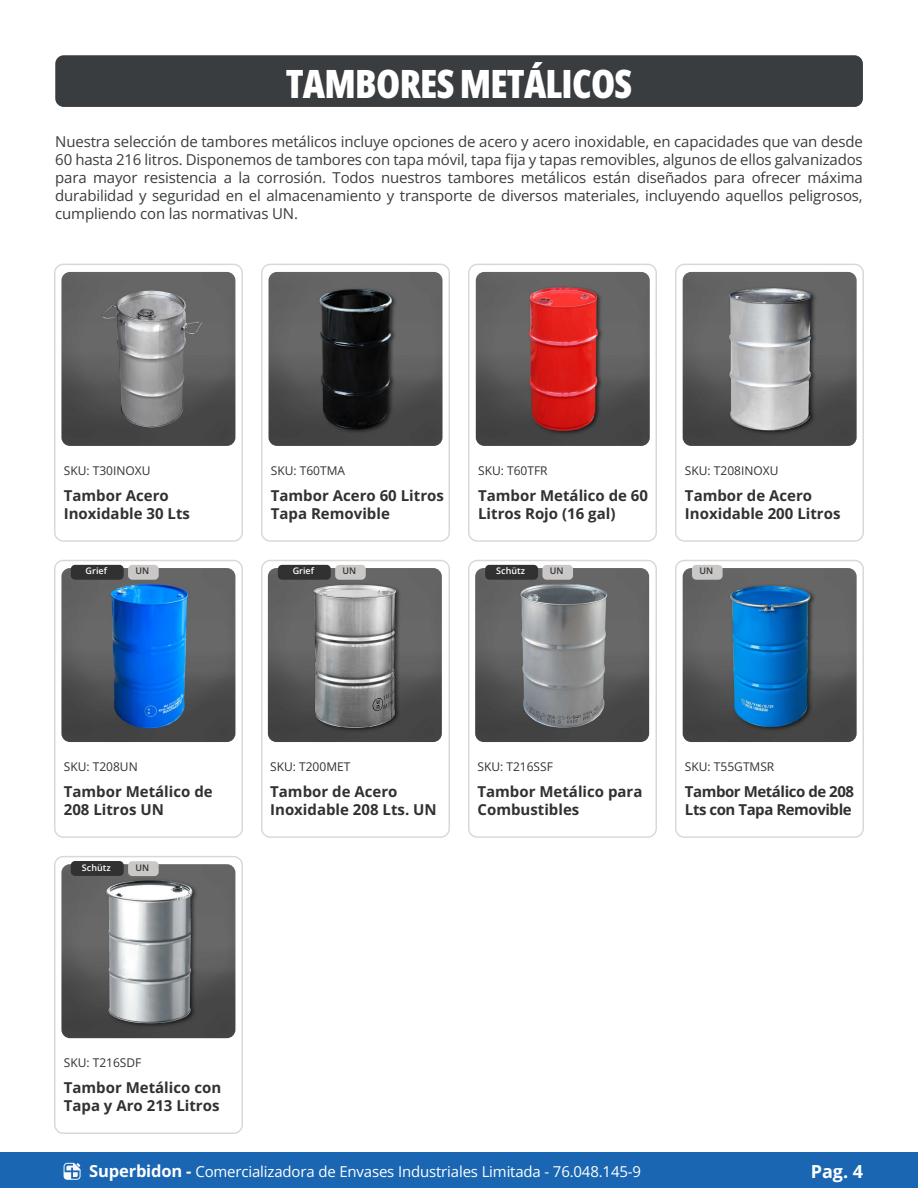
<style>
.page{position:relative;width:918px;height:1188px;background:#fff}
.page>*{position:absolute;margin:0;border:0;box-sizing:border-box;transform-origin:0 0}
.t1{font:800 39px "Open Sans Condensed";letter-spacing:-.02em;color:#fff}
.t2{font:700 18px "Open Sans";color:#fff}
.t3{font:15px/18px "Open Sans";letter-spacing:-.01em;color:#383c3f;text-align:justify}
.t4{font:700 15px/18px "Open Sans";color:#323131}
.t5{font:15px "Open Sans";letter-spacing:-.01em;color:#fff}
.t6{font:700 15px/18px "Open Sans";letter-spacing:-.03em;color:#323131}
.t7{font:12px "Open Sans";color:#323131}
.t8{font:600 9px "Open Sans";color:#fff}
.t9{font:600 9px "Open Sans";color:#323131}
.s1{font-weight:700;font-size:16.5px}
</style>
<div class="page">
<div style="left:261px;top:560px;width:189px;height:278px;border:2px solid #393d3f;border-radius:9px"></div>
<div style="left:0;top:1153px;width:918px;height:35px;background:#1a66b2"></div>
<svg style="left:64px;top:1163px;width:16px;height:17px"></svg>
<div style="left:55px;top:55px;width:808px;height:52px;background:#393d3f;border-radius:9px"></div>
<div style="left:261px;top:264px;width:189px;height:278px;border:2px solid #393d3f;border-radius:9px"></div>
<div style="left:675px;top:560px;width:189px;height:278px;border:2px solid #393d3f;border-radius:9px"></div>
<div style="left:468px;top:560px;width:189px;height:278px;border:2px solid #393d3f;border-radius:9px"></div>
<div style="left:675px;top:264px;width:189px;height:278px;border:2px solid #393d3f;border-radius:9px"></div>
<div style="left:54px;top:264px;width:189px;height:278px;border:2px solid #393d3f;border-radius:9px"></div>
<img style="left:61px;top:272px;width:174px;height:174px">
<img style="left:269px;top:272px;width:174px;height:174px">
<div style="left:468px;top:264px;width:189px;height:278px;border:2px solid #393d3f;border-radius:9px"></div>
<img style="left:476px;top:272px;width:174px;height:174px">
<img style="left:683px;top:272px;width:174px;height:174px">
<div style="left:54px;top:560px;width:189px;height:278px;border:2px solid #393d3f;border-radius:9px"></div>
<img style="left:61px;top:568px;width:174px;height:174px">
<img style="left:683px;top:568px;width:174px;height:174px">
<img style="left:268px;top:568px;width:174px;height:174px">
<img style="left:475px;top:568px;width:174px;height:174px">
<div style="left:54px;top:856px;width:189px;height:278px;border:2px solid #393d3f;border-radius:9px"></div>
<img style="left:61px;top:864px;width:174px;height:174px">
<div style="left:278px;top:565px;width:53px;height:15px;background:#323131;border-radius:4px"></div>
<div style="left:71px;top:565px;width:53px;height:15px;background:#323131;border-radius:4px"></div>
<div style="left:335px;top:565px;width:31px;height:15px;background:#cac8c7;border-radius:4px"></div>
<div style="left:128px;top:565px;width:31px;height:15px;background:#cac8c7;border-radius:4px"></div>
<div style="left:485px;top:565px;width:53px;height:15px;background:#323131;border-radius:4px"></div>
<div style="left:542px;top:565px;width:31px;height:15px;background:#cac8c7;border-radius:4px"></div>
<div style="left:692px;top:565px;width:31px;height:15px;background:#cac8c7;border-radius:4px"></div>
<div style="left:71px;top:861px;width:53px;height:15px;background:#323131;border-radius:4px"></div>
<div style="left:128px;top:861px;width:31px;height:15px;background:#cac8c7;border-radius:4px"></div>
<p class="t1" style="left:286px;top:54px;width:348px">TAMBORES METÁLICOS</p>
<p class="t3" style="left:55px;top:133px;width:809px">Nuestra selección de tambores metálicos incluye opciones de acero y acero inoxidable, en capacidades que van desde 60 hasta 216 litros. Disponemos de tambores con tapa móvil, tapa fija y tapas removibles, algunos de ellos galvanizados para mayor resistencia a la corrosión. Todos nuestros tambores metálicos están diseñados para ofrecer máxima durabilidad y seguridad en el almacenamiento y transporte de diversos materiales, incluyendo aquellos peligrosos, cumpliendo con las normativas UN.</p>
<p class="t7" style="left:64px;top:462px;width:88px">SKU: T30INOXU</p>
<p class="t4" style="left:64px;top:486px;width:128px">Tambor Acero<br>Inoxidable 30 Lts</p>
<p class="t7" style="left:271px;top:462px;width:76px">SKU: T60TMA</p>
<p class="t4" style="left:271px;top:486px;width:175px">Tambor Acero 60 Litros<br>Tapa Removible</p>
<p class="t7" style="left:478px;top:462px;width:71px">SKU: T60TFR</p>
<p class="t4" style="left:478px;top:486px;width:172px">Tambor Metálico de 60<br>Litros Rojo (16 gal)</p>
<p class="t7" style="left:685px;top:462px;width:95px">SKU: T208INOXU</p>
<p class="t4" style="left:685px;top:486px;width:157px">Tambor de Acero<br>Inoxidable 200 Litros</p>
<p class="t8" style="left:86px;top:565px;width:23px">Grief</p>
<p class="t9" style="left:135px;top:565px;width:15px">UN</p>
<p class="t8" style="left:293px;top:565px;width:23px">Grief</p>
<p class="t9" style="left:343px;top:565px;width:15px">UN</p>
<p class="t8" style="left:496px;top:565px;width:30px">Schütz</p>
<p class="t9" style="left:550px;top:565px;width:15px">UN</p>
<p class="t9" style="left:699px;top:565px;width:15px">UN</p>
<p class="t7" style="left:64px;top:759px;width:75px">SKU: T208UN</p>
<p class="t4" style="left:64px;top:782px;width:150px">Tambor Metálico de<br>208 Litros UN</p>
<p class="t8" style="left:82px;top:861px;width:30px">Schütz</p>
<p class="t9" style="left:135px;top:861px;width:15px">UN</p>
<p class="t7" style="left:270px;top:759px;width:82px">SKU: T200MET</p>
<p class="t4" style="left:270px;top:782px;width:168px">Tambor de Acero<br>Inoxidable 208 Lts. UN</p>
<p class="t7" style="left:477px;top:759px;width:77px">SKU: T216SSF</p>
<p class="t4" style="left:477px;top:782px;width:167px">Tambor Metálico para<br>Combustibles</p>
<p class="t7" style="left:685px;top:759px;width:91px">SKU: T55GTMSR</p>
<p class="t6" style="left:685px;top:782px;width:171px">Tambor Metálico de 208<br>Lts con Tapa Removible</p>
<p class="t7" style="left:64px;top:1055px;width:79px">SKU: T216SDF</p>
<p class="t4" style="left:64px;top:1078px;width:159px">Tambor Metálico con<br>Tapa y Aro 213 Litros</p>
<p class="t5" style="left:89px;top:1161px;width:553px"><span class="s1">Superbidon -</span> Comercializadora de Envases Industriales Limitada - 76.048.145-9</p>
<p class="t2" style="left:811px;top:1159px;width:54px">Pag. 4</p>
</div>
